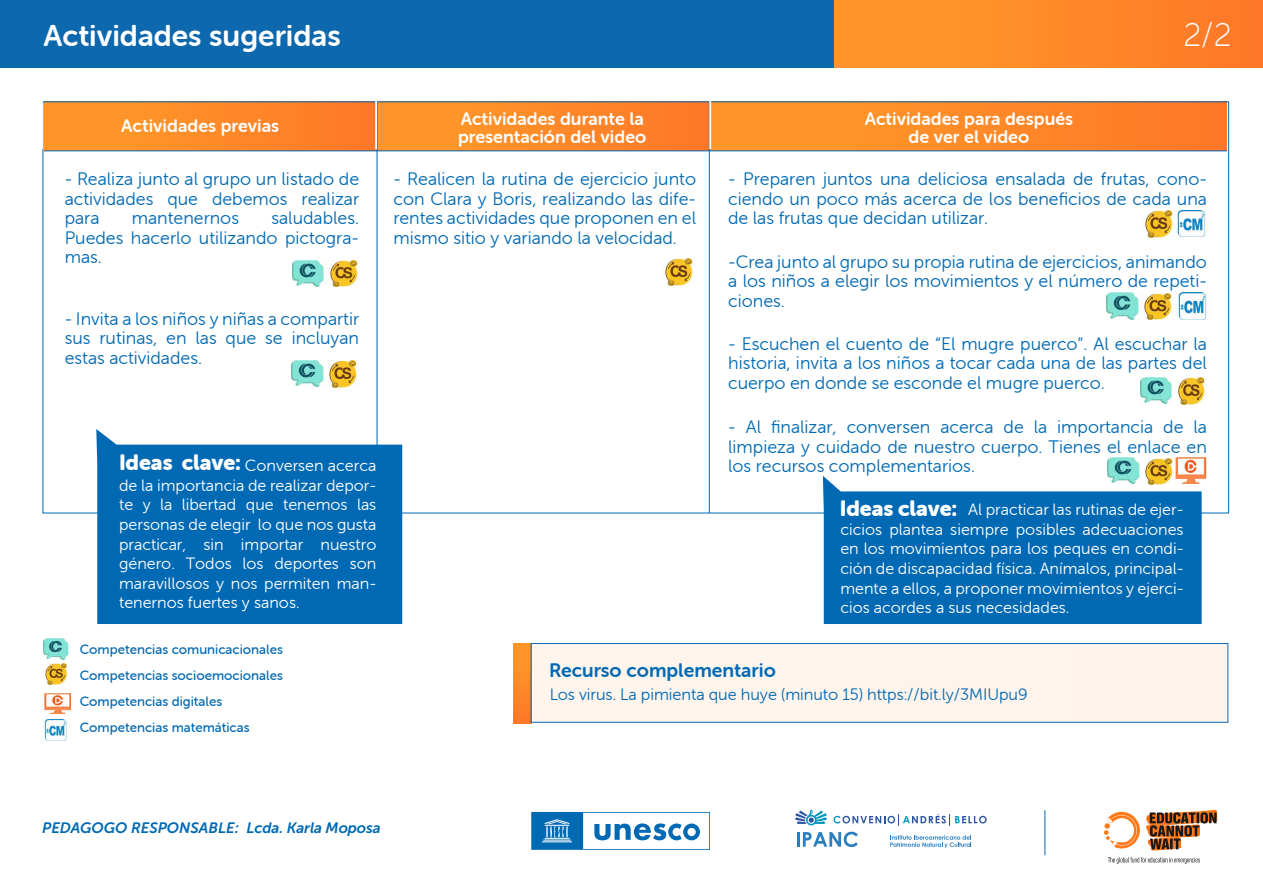
<style>
.page{position:relative;width:1263px;height:893px;background:#fff}
.page>*{position:absolute;margin:0;border:0;box-sizing:border-box;transform-origin:0 0}
.t1{font:33px "Museo Sans Rounded 100";color:#fff}
.t2{font:30px "Museo Sans Rounded 700";color:#fff}
.t3{font:21.75px "Museo Sans Rounded 900";color:#fff}
.t4{font:19.5px "Museo Sans Rounded 700";color:#0069b3}
.t5{font:18px/19.5px "Museo Sans Rounded 300";color:#0069b3;text-align:justify}
.t6{font:18px/18.1px "Museo Sans Rounded 700";color:#fff}
.t7{font:16.5px "Museo Sans Rounded 300";letter-spacing:-.005em;color:#0069b3}
.t8{font:16.35px/19.6px "Museo Sans Rounded 300";color:#fff;text-align:justify}
.t9{font:italic 15px "Museo Sans 700";color:#0069b3}
.t10{font:13.5px/26px "Museo Sans Rounded 500";color:#0069b3}
</style>
<div class="page">
<div style="left:531px;top:643px;width:696px;height:78px;background:#fff4ec"></div>
<div style="left:513px;top:643px;width:18px;height:80px;background:linear-gradient(to bottom,#ff9b28,#ff7928)"></div>
<div style="left:44px;top:102px;width:333px;height:49px;background:linear-gradient(to right,#ff9b28,#ff7828)"></div>
<div style="left:376px;top:102px;width:333px;height:49px;background:linear-gradient(to right,#ff9b28,#ff7828)"></div>
<div style="left:709px;top:102px;width:518px;height:49px;background:linear-gradient(to right,#ff9b28,#ff7828)"></div>
<hr style="left:377px;top:102px;width:1px;height:411px;background:#0069b4">
<hr style="left:709px;top:102px;width:1px;height:411px;background:#0069b4">
<hr style="left:44px;top:150px;width:1183px;height:1px;background:#0069b4">
<svg style="left:96px;top:429px;width:306px;height:195px;background:#1575ba"></svg>
<svg style="left:823px;top:476px;width:378px;height:148px;background:#1676ba"></svg>
<hr style="left:709px;top:100px;width:2px;height:49px;background:#fff">
<hr style="left:375px;top:100px;width:2px;height:49px;background:#fff">
<img style="left:43px;top:639px;width:26px;height:20px">
<img style="left:43px;top:720px;width:25px;height:20px">
<img style="left:43px;top:693px;width:27px;height:21px">
<img style="left:44px;top:664px;width:24px;height:20px">
<svg style="left:531px;top:812px;width:179px;height:38px"></svg>
<svg style="left:1104px;top:812px;width:36px;height:36px"></svg>
<svg style="left:1108px;top:857px;width:92px;height:7px"></svg>
<svg style="left:1146px;top:809px;width:71px;height:42px"></svg>
<hr style="left:1045px;top:810px;width:1px;height:45px;background:#0a68ae">
<hr style="left:797px;top:832px;width:3px;height:15px;background:#2a7fc1">
<svg style="left:803px;top:832px;width:55px;height:15px"></svg>
<svg style="left:795px;top:810px;width:32px;height:15px"></svg>
<svg style="left:833px;top:814px;width:154px;height:11px"></svg>
<svg style="left:890px;top:835px;width:81px;height:13px"></svg>
<div style="left:0;top:0;width:1071px;height:67px;background:#0d68ae"></div>
<div style="left:834px;top:0;width:429px;height:67px;background:linear-gradient(to right,#ff9b28,#ff7828)"></div>
<div style="left:531px;top:643px;width:697px;height:80px;border:1px solid #1068ae"></div>
<img style="left:292px;top:260px;width:67px;height:27px">
<img style="left:292px;top:360px;width:66px;height:27px">
<img style="left:663px;top:259px;width:31px;height:26px">
<img style="left:1108px;top:458px;width:99px;height:27px">
<img style="left:1140px;top:377px;width:67px;height:27px">
<img style="left:1107px;top:293px;width:66px;height:27px">
<img style="left:1175px;top:293px;width:33px;height:26px">
<img style="left:1143px;top:210px;width:64px;height:27px">
<h2 class="t2" style="left:44px;top:19px;width:299px">Actividades sugeridas</h2>
<h1 class="t1" style="left:1183px;top:17px;width:50px">2/2</h1>
<p class="t6" style="left:121px;top:117px;width:159px">Actividades previas</p>
<p class="t6" style="left:458px;top:109px;width:190px">Actividades durante la presentación del video</p>
<p class="t6" style="left:865px;top:109px;width:210px;text-align:center">Actividades para después de ver el video</p>
<p class="t5" style="left:65px;top:170px;width:296px">- Realiza junto al grupo un listado de actividades que debemos realizar para</p>
<p class="t5" style="left:65px;top:209px;width:296px;text-indent:207px">saludables.<br>Puedes hacerlo utilizando pictogra&shy;mas.</p>
<p class="t5" style="left:132px;top:209px;width:109px">mantenernos</p>
<p class="t5" style="left:65px;top:309px;width:296px">- Invita a los niños y niñas a compartir sus rutinas, en las que se incluyan estas actividades.</p>
<p class="t3" style="left:119px;top:450px;width:124px">Ideas clave:</p>
<p class="t8" style="left:119px;top:456px;width:259px;text-indent:126px">Conversen acerca de la importancia de realizar depor&shy;te y la libertad que tenemos las personas de elegir lo que nos gusta practicar, sin importar nuestro género. Todos los deportes son maravillosos y nos permiten man&shy;tenernos fuertes y sanos.</p>
<p class="t10" style="left:80px;top:637px;width:205px">Competencias comunicacionales<br>Competencias socioemocionales<br>Competencias digitales<br>Competencias matemáticas</p>
<p class="t5" style="left:393px;top:170px;width:304px">- Realicen la rutina de ejercicio junto con Clara y Boris, realizando las dife&shy;rentes actividades que proponen en el mismo sitio y variando la velocidad.</p>
<p class="t5" style="left:728px;top:170px;width:480px">- Preparen juntos una deliciosa ensalada de frutas, cono&shy;ciendo un poco más acerca de los beneficios de cada una de las frutas que decidan utilizar.</p>
<p class="t5" style="left:728px;top:252px;width:480px">-Crea junto al grupo su propia rutina de ejercicios, animando a los niños a elegir los movimientos y el número de repeti&shy;ciones.</p>
<p class="t5" style="left:728px;top:334px;width:480px">- Escuchen el cuento de “El mugre puerco”. Al escuchar la historia, invita a los niños a tocar cada una de las partes del cuerpo en donde se esconde el mugre puerco.</p>
<p class="t5" style="left:728px;top:417px;width:480px">- Al finalizar, conversen acerca de la importancia de la limpieza y cuidado de nuestro cuerpo. Tienes el enlace en los recursos complementarios.</p>
<p class="t4" style="left:549px;top:660px;width:228px">Recurso complementario</p>
<p class="t3" style="left:840px;top:496px;width:119px">Ideas clave:</p>
<p class="t8" style="left:840px;top:500px;width:345px;text-indent:128px">Al practicar las rutinas de ejer&shy;cicios plantea siempre posibles adecuaciones en los movimientos para los peques en condi&shy;ción de discapacidad física. Anímalos, principal&shy;mente a ellos, a proponer movimientos y ejerci&shy;cios acordes a sus necesidades.</p>
<p class="t7" style="left:550px;top:685px;width:480px">Los virus. La pimienta que huye (minuto 15) https://bit.ly/3MIUpu9</p>
<p class="t9" style="left:42px;top:820px;width:340px">PEDAGOGO RESPONSABLE: Lcda. Karla Moposa</p>
</div>
